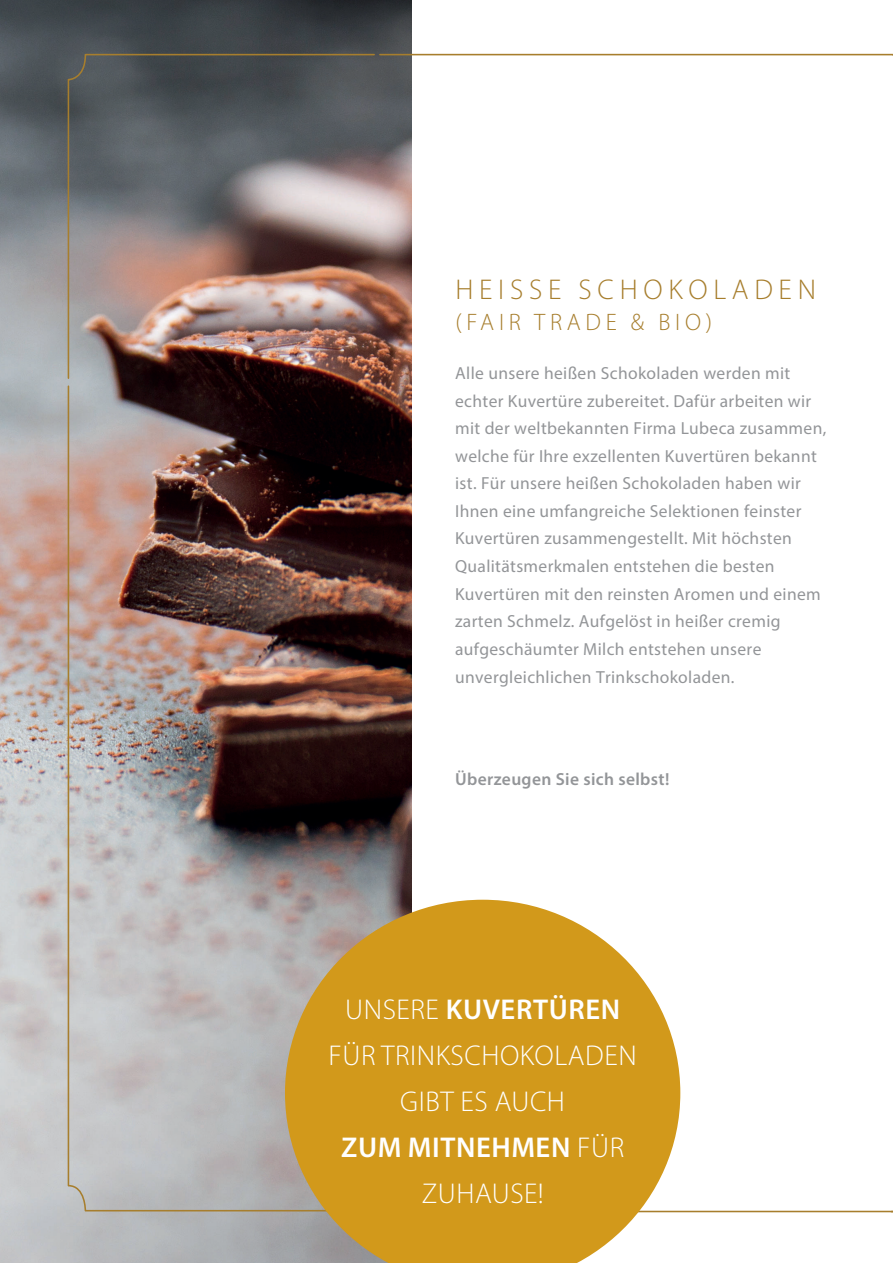
<style>
.page{position:relative;width:893px;height:1263px;background:#fff}
.page>*{position:absolute;margin:0;border:0;box-sizing:border-box;transform-origin:0 0}
.t1{font:300 28.65px/45.9px "Myriad Pro";letter-spacing:.02em;color:#fff;text-align:center}
.t2{font:300 28.65px "Myriad Pro";letter-spacing:.2em;color:#a77e2d}
.t3{font:300 23.85px "Myriad Pro";letter-spacing:.2em;color:#a77e2d}
.t4{font:17.55px/27.6px "Myriad Pro";letter-spacing:.02em;color:#939598}
.t5{font:600 17.55px "Myriad Pro";letter-spacing:.02em;color:#939598}
.s1{font-weight:600}
</style>
<div class="page">
<img style="left:0;top:0;width:411px;height:1263px">
<img style="left:67px;top:53px;width:309px;height:327px">
<hr style="left:376px;top:1211px;width:517px;height:1px;background:#a77e2d">
<img style="left:67px;top:385px;width:303px;height:827px">
<hr style="left:380px;top:54px;width:513px;height:1px;background:#a77e2d">
<svg style="left:285px;top:900px;width:395px;height:363px;background:#d1a23c"></svg>
<h1 class="t2" style="left:455px;top:272px;width:362px">HEISSE SCHOKOLADEN</h1>
<h2 class="t3" style="left:455px;top:308px;width:258px">(FAIR TRADE &amp; BIO)</h2>
<p class="t4" style="left:455px;top:359px;width:373px">Alle unsere heißen Schokoladen werden mit echter Kuvertüre zubereitet. Dafür arbeiten wir mit der weltbekannten Firma Lubeca zusammen, welche für Ihre exzellenten Kuvertüren bekannt ist. Für unsere heißen Schokoladen haben wir Ihnen eine umfangreiche Selektionen feinster Kuvertüren zusammengestellt. Mit höchsten Qualitätsmerkmalen entstehen die besten Kuvertüren mit den reinsten Aromen und einem zarten Schmelz. Aufgelöst in heißer cremig aufgeschäumter Milch entstehen unsere unvergleichlichen Trinkschokoladen.</p>
<p class="t5" style="left:455px;top:771px;width:216px">Überzeugen Sie sich selbst!</p>
<h1 class="t1" style="left:329px;top:986px;width:310px">UNSERE <span class="s1">KUVERTÜREN<br></span>FÜR TRINKSCHOKOLADEN<br>GIBT ES AUCH<br><span class="s1">ZUM MITNEHMEN</span> FÜR<br>ZUHAUSE!</h1>
</div>
